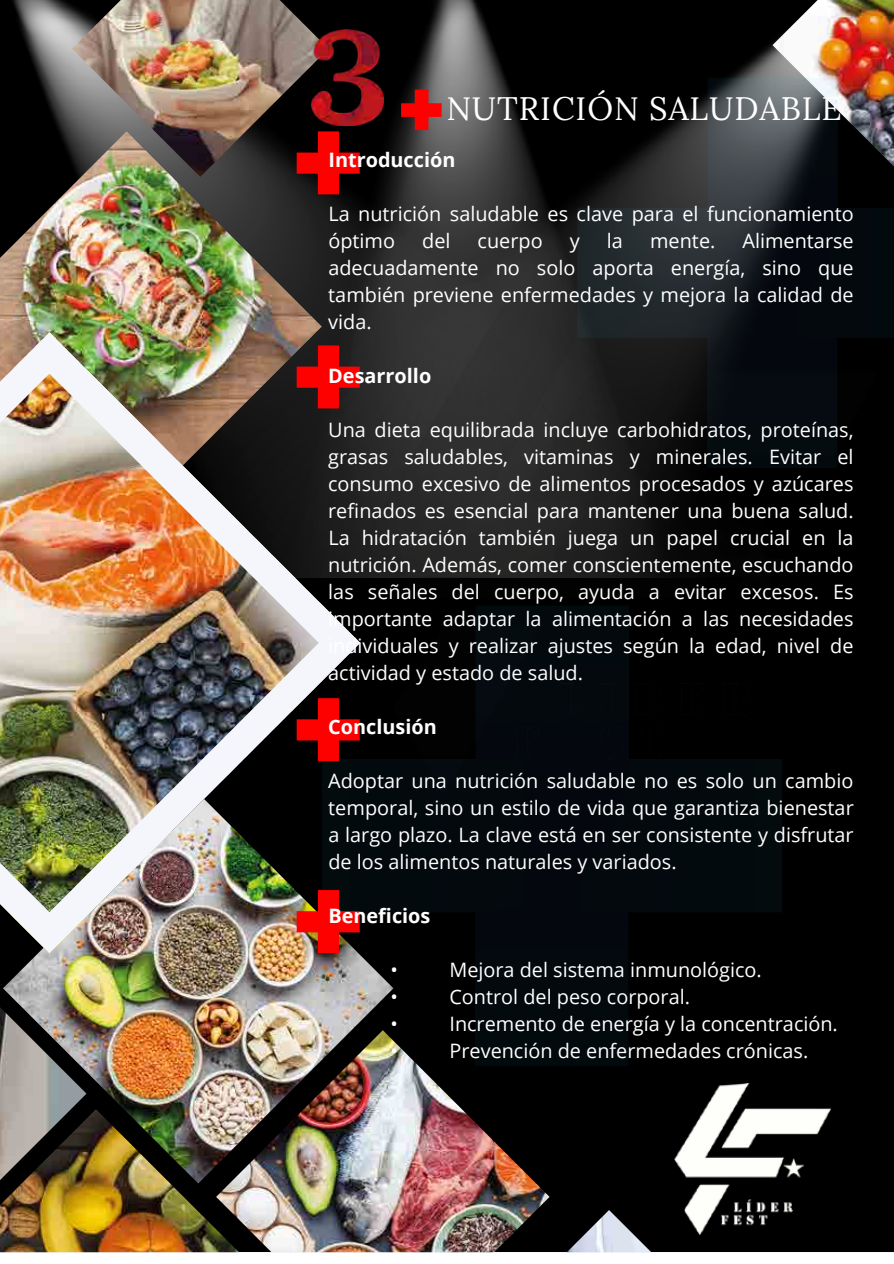
<style>
.page{position:relative;width:894px;height:1264px;background:#fff}
.page>*{position:absolute;margin:0;border:0;box-sizing:border-box;transform-origin:0 0}
.t1{font:32.4px "Lora";letter-spacing:.025em;color:#fff}
.t2{font:19.8px/27px "Open Sans";color:#fff;text-align:justify}
.t3{font:700 19.8px "Open Sans";color:#fff}
</style>
<div class="page">
<div style="left:0;top:0;width:893px;height:1251px;background:#000"></div>
<img style="left:13px;top:0;width:759px;height:332px">
<img style="left:360px;top:288px;width:312px;height:355px">
<div style="left:475px;top:912px;width:153px;height:153px;background:#04090e"></div>
<div style="left:629px;top:759px;width:153px;height:153px;background:#030a0e"></div>
<div style="left:475px;top:605px;width:154px;height:307px;background:#04090e"></div>
<div style="left:360px;top:759px;width:268px;height:153px;background:#04090e"></div>
<img style="left:3px;top:793px;width:390px;height:316px">
<img style="left:216px;top:1030px;width:333px;height:222px">
<img style="left:0;top:1007px;width:86px;height:102px">
<img style="left:0;top:1109px;width:239px;height:143px">
<img style="left:72px;top:0;width:256px;height:131px">
<img style="left:772px;top:0;width:121px;height:78px">
<img style="left:0;top:131px;width:322px;height:201px">
<img style="left:0;top:332px;width:360px;height:621px">
<img style="left:566px;top:1210px;width:85px;height:42px">
<svg style="left:577px;top:78px;width:316px;height:390px"></svg>
<svg style="left:401px;top:90px;width:40px;height:40px;background:#ac1d1d"></svg>
<svg style="left:296px;top:131px;width:63px;height:63px"></svg>
<svg style="left:296px;top:345px;width:63px;height:63px;background:#9a0e0e"></svg>
<svg style="left:296px;top:698px;width:63px;height:63px"></svg>
<img style="left:296px;top:890px;width:63px;height:63px">
<img style="left:311px;top:30px;width:72px;height:96px">
<img style="left:674px;top:1083px;width:155px;height:151px">
<h1 class="t1" style="left:446px;top:84px;width:397px">NUTRICIÓN SALUDABLE</h1>
<p class="t3" style="left:328px;top:145px;width:128px">Introducción</p>
<p class="t2" style="left:328px;top:199px;width:526px">La nutrición saludable es clave para el funcionamiento óptimo</p>
<p class="t2" style="left:328px;top:226px;width:527px;text-indent:414px">Alimentarse adecuadamente no solo aporta energía, sino que también previene enfermedades y mejora la calidad de vida.</p>
<p class="t3" style="left:328px;top:361px;width:104px">Desarrollo</p>
<p class="t2" style="left:328px;top:415px;width:527px">Una dieta equilibrada incluye carbohidratos, proteínas, grasas saludables, vitaminas y minerales. Evitar el consumo excesivo de alimentos procesados y azúcares refinados es esencial para mantener una buena salud.<br>La hidratación también juega un papel crucial en la nutrición. Además, comer conscientemente, escuchando las señales del cuerpo, ayuda a evitar excesos. Es importante adaptar la alimentación a las necesidades individuales y realizar ajustes según la edad, nivel de actividad y estado de salud.</p>
<p class="t3" style="left:328px;top:712px;width:110px">Conclusión</p>
<p class="t2" style="left:328px;top:766px;width:527px">Adoptar una nutrición saludable no es solo un cambio temporal, sino un estilo de vida que garantiza bienestar a largo plazo. La clave está en ser consistente y disfrutar de los alimentos naturales y variados.</p>
<p class="t3" style="left:328px;top:901px;width:104px">Beneficios</p>
<p class="t2" style="left:422px;top:226px;width:30px">del</p>
<p class="t2" style="left:477px;top:226px;width:67px">cuerpo</p>
<p class="t2" style="left:569px;top:226px;width:12px">y</p>
<p class="t2" style="left:606px;top:226px;width:18px">la</p>
<p class="t2" style="left:650px;top:226px;width:67px">mente.</p>
<p class="t2" style="left:390px;top:955px;width:9px">•</p>
<p class="t2" style="left:449px;top:955px;width:314px">Mejora del sistema inmunológico.</p>
<p class="t2" style="left:390px;top:982px;width:9px">•</p>
<p class="t2" style="left:449px;top:982px;width:242px">Control del peso corporal.</p>
<p class="t2" style="left:390px;top:1009px;width:9px">•</p>
<p class="t2" style="left:449px;top:1009px;width:390px">Incremento de energía y la concentración.</p>
<p class="t2" style="left:390px;top:1036px;width:9px">•</p>
<p class="t2" style="left:449px;top:1036px;width:360px">Prevención de enfermedades crónicas.</p>
</div>
